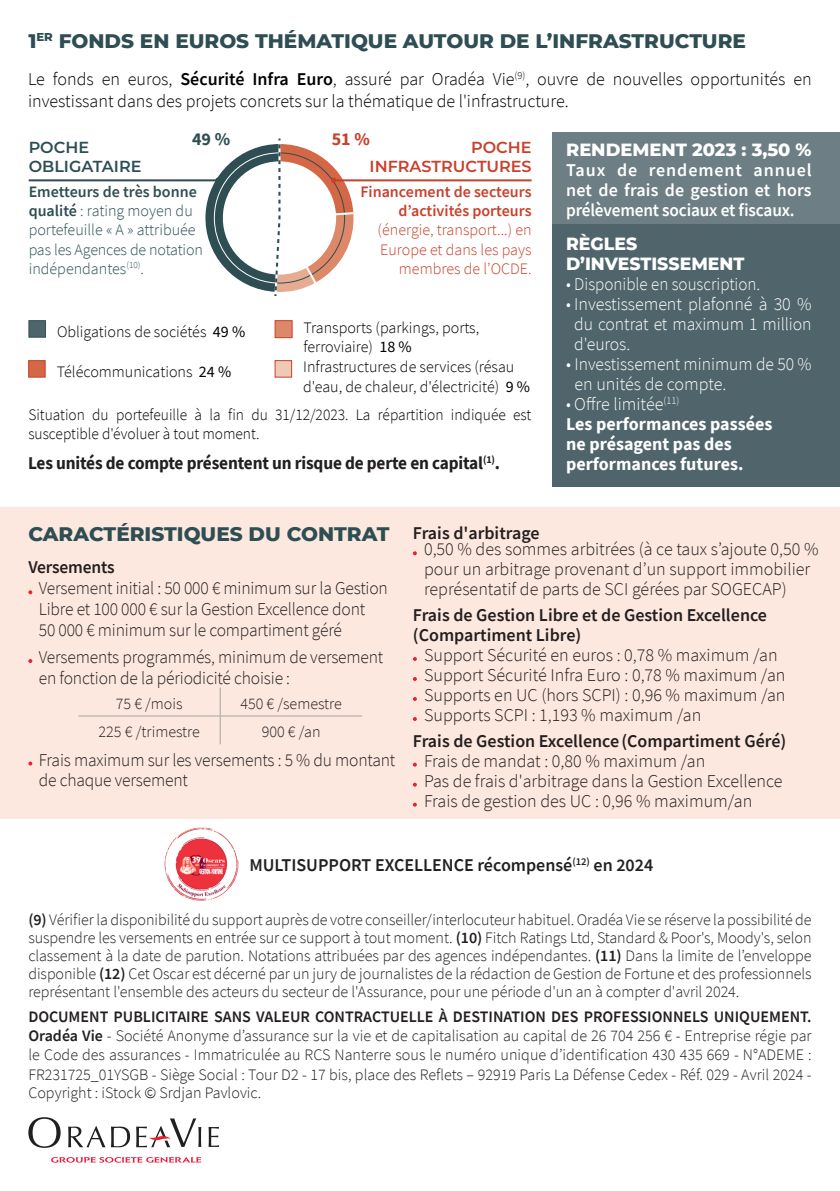
<style>
.page{position:relative;width:840px;height:1191px;background:#fff}
.page>*{position:absolute;margin:0;border:0;box-sizing:border-box;transform-origin:0 0}
.t1{font:800 20px "Montserrat";color:#2e4e53}
.t2{font:300 18px/20px "Source Sans Pro";letter-spacing:-.01em;color:#231f20}
.t3{font:600 18px/20px "Source Sans Pro";color:#231f20}
.t4{font:300 18px/21.6px "Source Sans Pro";color:#010101}
.t5{font:300 18px/20px "Source Sans Pro";color:#fff;text-align:justify;scale:.94 1}
.t6{font:600 18px/20px "Source Sans Pro";letter-spacing:-.01em;color:#fff;text-align:justify}
.t7{font:700 18px/20px "Source Sans Pro";color:#fff}
.t8{font:700 18px "Source Sans Pro";letter-spacing:-.01em;color:#231f20;scale:.96 1}
.t9{font:300 18px/20px "Source Sans Pro";color:#fff}
.t10{font:800 18px/20px "Montserrat";color:#fff;scale:.96 1}
.t11{font:800 18px "Montserrat";color:#fff}
.t12{font:700 18px "Source Sans Pro";color:#2e4e53}
.t13{font:700 18px "Source Sans Pro";color:#c9402b}
.t14{font:300 16px/18px "Source Sans Pro";color:#231f20;text-align:justify}
.t15{font:300 16px/19.2px "Source Sans Pro";color:#010101}
.t16{font:300 16px/19.2px "Source Sans Pro";color:#2e4e53}
.t17{font:300 16px/19.2px "Source Sans Pro";color:#c9402b;text-align:right}
.t18{font:300 16px/19.2px "Source Sans Pro";color:#010101;scale:.96 1}
.t19{font:600 16px "Source Sans Pro";color:#231f20}
.t20{font:600 16px/19.2px "Montserrat";color:#c9402b;text-align:right}
.t21{font:600 16px/19.2px "Montserrat";color:#2e4e53}
.s1{font-weight:600}
.s2{font-weight:400}
.s3{color:#000001}
</style>
<div class="page">
<div style="left:552px;top:132px;width:287px;height:92px;background:#6d7f84"></div>
<svg style="left:28px;top:1117px;width:33px;height:30px"></svg>
<svg style="left:68px;top:1126px;width:37px;height:21px"></svg>
<svg style="left:111px;top:1126px;width:19px;height:21px"></svg>
<svg style="left:208px;top:1126px;width:11px;height:21px"></svg>
<svg style="left:136px;top:1118px;width:65px;height:29px"></svg>
<svg style="left:51px;top:1157px;width:150px;height:5px"></svg>
<img style="left:164px;top:827px;width:74px;height:73px">
<div style="left:552px;top:224px;width:287px;height:263px;background:#4f656b"></div>
<div style="left:0;top:507px;width:839px;height:312px;background:#fde8df"></div>
<svg style="left:412px;top:551px;width:4px;height:4px"></svg>
<svg style="left:413px;top:657px;width:3px;height:4px"></svg>
<svg style="left:413px;top:677px;width:3px;height:4px"></svg>
<svg style="left:413px;top:697px;width:3px;height:4px"></svg>
<svg style="left:413px;top:717px;width:3px;height:4px"></svg>
<svg style="left:412px;top:762px;width:4px;height:4px"></svg>
<svg style="left:412px;top:782px;width:4px;height:4px"></svg>
<svg style="left:412px;top:802px;width:4px;height:4px"></svg>
<svg style="left:28px;top:590px;width:4px;height:4px"></svg>
<svg style="left:28px;top:659px;width:4px;height:4px"></svg>
<hr style="left:78px;top:715px;width:142px;height:1px;background:#a7a2a0">
<hr style="left:220px;top:715px;width:142px;height:1px;background:#a7a2a0">
<svg style="left:219px;top:688px;width:1px;height:56px"></svg>
<svg style="left:28px;top:761px;width:4px;height:4px"></svg>
<div style="left:28px;top:360px;width:17px;height:17px;background:#d36746;border:1px solid #c9402b"></div>
<div style="left:275px;top:320px;width:17px;height:18px;background:#dc8869;border:1px solid #c9402b"></div>
<div style="left:275px;top:360px;width:17px;height:17px;background:#efc9b6;border:1px solid #c9402b"></div>
<div style="left:29px;top:320px;width:17px;height:17px;background:#4f656b;border:1px solid #2e4e53"></div>
<hr style="left:29px;top:179px;width:189px;height:2px;background:#2e4e53">
<hr style="left:333px;top:179px;width:198px;height:2px;background:#c9402b">
<svg style="left:205px;top:139px;width:150px;height:157px"></svg>
<p class="t1" style="left:28px;top:26px;width:718px">1<sup>ER</sup> FONDS EN EUROS THÉMATIQUE AUTOUR DE L’INFRASTRUCTURE</p>
<p class="t4" style="left:28px;top:68px;width:784px">Le fonds en euros, <span class="s1">Sécurité Infra Euro</span>, assuré par Oradéa Vie<sup>(9)</sup>, ouvre de nouvelles opportunités en investissant dans des projets concrets sur la thématique de l'infrastructure.</p>
<p class="t12" style="left:192px;top:126px;width:40px">49 %</p>
<p class="t21" style="left:29px;top:137px;width:114px">POCHE<br>OBLIGATAIRE</p>
<p class="t16" style="left:29px;top:182px;width:176px"><span class="s1">Emetteurs de très bonne qualité</span> : rating moyen du portefeuille « A » attribuée pas les Agences de notation indépendantes<sup>(10)</sup>.</p>
<p class="t13" style="left:331px;top:126px;width:40px">51 %</p>
<p class="t20" style="left:369px;top:137px;width:163px">POCHE<br>INFRASTRUCTURES</p>
<p class="t17" style="left:360px;top:182px;width:173px"><span class="s1">Financement de secteurs d’activités porteurs </span>(énergie, transport...) en<br>Europe et dans les pays membres de l’OCDE.</p>
<p class="t15" style="left:57px;top:322px;width:190px">Obligations de sociétés <span class="s2">49 %</span></p>
<p class="t15" style="left:57px;top:362px;width:176px">Télécommunications <span class="s2">24 %</span></p>
<p class="t15" style="left:303px;top:318px;width:177px">Transports (parkings, ports, ferroviaire) <span class="s2">18 %</span></p>
<p class="t15" style="left:303px;top:357px;width:228px">Infrastructures de services (résau d'eau, de chaleur, d'électricité) <span class="s2">9 %</span></p>
<p class="t18" style="left:28px;top:404px;width:525px">Situation du portefeuille à la fin du 31/12/2023. La répartition indiquée est susceptible d'évoluer à tout moment.</p>
<p class="t8" style="left:28px;top:450px;width:493px">Les unités de compte présentent un risque de perte en capital<sup>(1)</sup>.</p>
<p class="t11" style="left:566px;top:136px;width:247px">RENDEMENT 2023 : 3,50 %</p>
<p class="t6" style="left:566px;top:159px;width:247px">Taux de rendement annuel net de frais de gestion et hors prélèvement sociaux et fiscaux.</p>
<p class="t10" style="left:566px;top:233px;width:187px">RÈGLES<br>D’INVESTISSEMENT</p>
<p class="t5" style="left:566px;top:274px;width:208px">• Disponible en souscription.</p>
<p class="t5" style="left:574px;top:294px;width:254px;text-indent:-8px">• Investissement plafonné à 30 % du contrat et maximum 1 million d'euros.</p>
<p class="t9" style="left:574px;top:354px;width:238px;text-indent:-8px">• Investissement minimum de 50 % en unités de compte.</p>
<p class="t5" style="left:566px;top:394px;width:122px">• Offre limitée<sup>(11)</sup></p>
<p class="t7" style="left:566px;top:414px;width:208px">Les performances passées ne présagent pas des performances futures.</p>
<p class="t1" style="left:28px;top:519px;width:362px">CARACTÉRISTIQUES DU CONTRAT</p>
<p class="t3" style="left:412px;top:523px;width:128px">Frais d'arbitrage</p>
<p class="t2" style="left:424px;top:539px;width:396px">0,50 % des sommes arbitrées (à ce taux s’ajoute 0,50 % pour un arbitrage provenant d’un support immobilier représentatif de parts de SCI gérées par SOGECAP)</p>
<p class="t3" style="left:412px;top:605px;width:355px">Frais de Gestion Libre et de Gestion Excellence (Compartiment Libre)</p>
<p class="t2" style="left:424px;top:645px;width:355px">Support Sécurité en euros : 0,78 % maximum /an</p>
<p class="t2" style="left:424px;top:665px;width:362px">Support Sécurité Infra Euro : 0,78 % maximum /an</p>
<p class="t2" style="left:424px;top:685px;width:363px">Supports en UC (hors SCPI) : 0,96 % maximum /an</p>
<p class="t2" style="left:424px;top:705px;width:278px">Supports SCPI : 1,193 % maximum /an</p>
<p class="t3" style="left:412px;top:730px;width:375px">Frais de Gestion Excellence(Compartiment Géré)</p>
<p class="t2" style="left:424px;top:750px;width:282px">Frais de mandat : 0,80 % maximum /an</p>
<p class="t2" style="left:424px;top:770px;width:360px">Pas de frais d'arbitrage dans la Gestion Excellence</p>
<p class="t2" style="left:424px;top:790px;width:329px">Frais de gestion des UC : 0,96 % maximum/an</p>
<p class="t3" style="left:28px;top:557px;width:88px">Versements</p>
<p class="t2" style="left:39px;top:578px;width:350px;line-height:21px">Versement initial : 50 000 € minimum sur la Gestion<br>Libre et 100 000 € sur la Gestion Excellence dont<br>50 000 € minimum sur le compartiment géré</p>
<p class="t2" style="left:39px;top:646px;width:346px;line-height:21px">Versements programmés, minimum de versement en fonction de la périodicité choisie :</p>
<p class="t14" style="left:116px;top:694px;width:68px">75 € /mois</p>
<p class="t14" style="left:240px;top:694px;width:103px">450 € /semestre</p>
<p class="t14" style="left:98px;top:723px;width:103px">225 € /trimestre</p>
<p class="t14" style="left:261px;top:723px;width:60px">900 € /an</p>
<p class="t2" style="left:39px;top:749px;width:358px">Frais maximum sur les versements : 5 % du montant de chaque versement</p>
<p class="t3" style="left:249px;top:855px;width:405px">MULTISUPPORT EXCELLENCE récompensé<sup>(12)</sup> en 2024</p>
<p class="t14" style="left:28px;top:911px;width:784px"><span class="s1">(9)</span> Vérifier la disponibilité du support auprès de votre conseiller/interlocuteur habituel. Oradéa Vie se réserve la possibilité de suspendre les versements en entrée sur ce support à tout moment. <span class="s1">(10)</span> Fitch Ratings Ltd, Standard &amp; Poor's, Moody's, selon classement à la date de parution. Notations attribuées par des agences indépendantes. <span class="s1">(11)</span> Dans la limite de l’enveloppe disponible <span class="s1">(12)</span> Cet Oscar est décerné par un jury de journalistes de la rédaction de Gestion de Fortune et des professionnels représentant l'ensemble des acteurs du secteur de l'Assurance, pour une période d'un an à compter d'avril 2024.</p>
<p class="t19" style="left:28px;top:1006px;width:784px">DOCUMENT PUBLICITAIRE SANS VALEUR CONTRACTUELLE À DESTINATION DES PROFESSIONNELS UNIQUEMENT.</p>
<p class="t14" style="left:28px;top:1026px;width:784px;line-height:18.8px"><span class="s1">Oradéa Vie</span> - Société Anonyme d’assurance sur la vie et de capitalisation au capital de 26 704 256 € - Entreprise régie par le Code des assurances - Immatriculée au RCS Nanterre sous le numéro unique d’identification 430 435 669 - N°ADEME :<br>FR231725_01YSGB - Siège Social : Tour D2 - 17 bis, place des Reflets – 92919 Paris La Défense Cedex - Réf. 029 - Avril 2024 - Copyright : iStock <span class="s3">©</span> Srdjan Pavlovic.</p>
</div>
